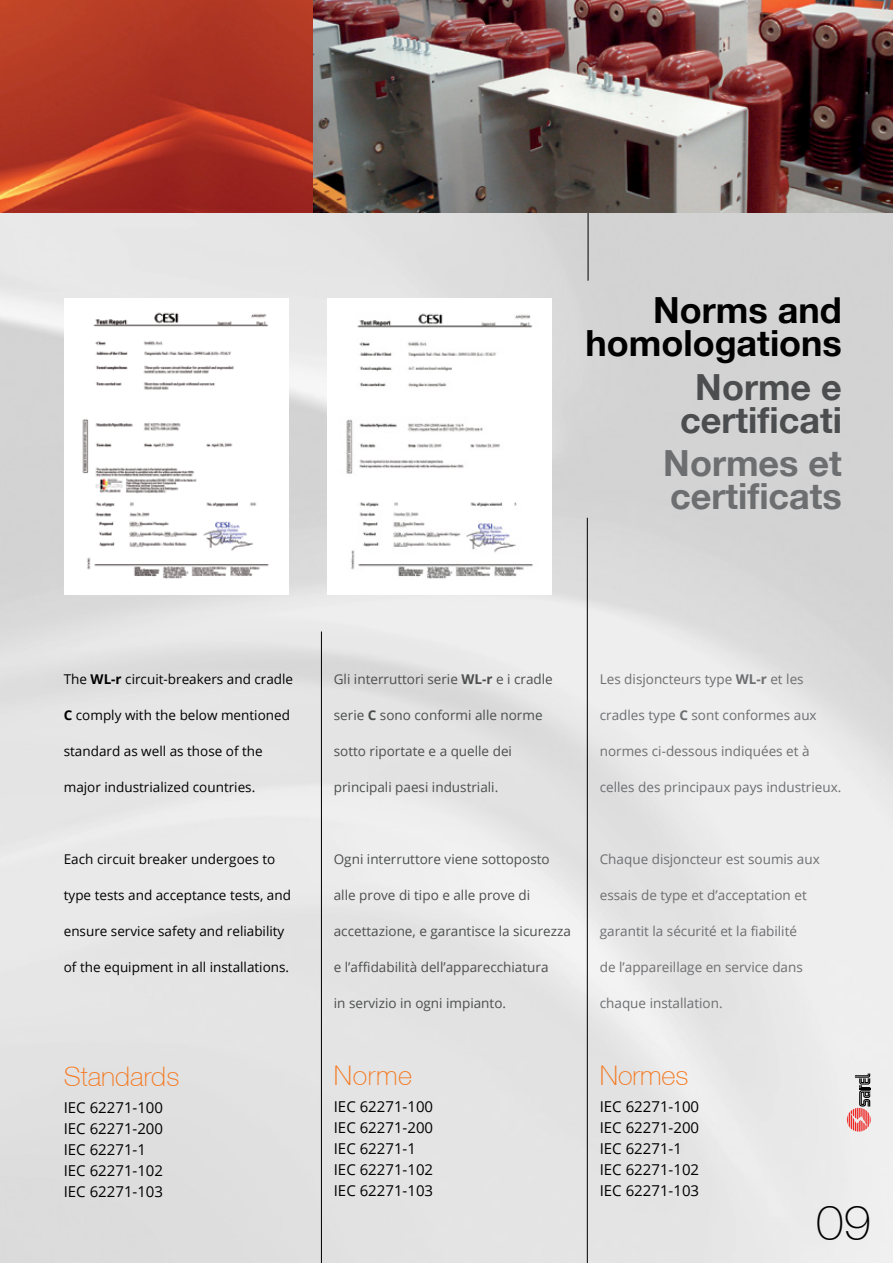
<style>
.page{position:relative;width:893px;height:1263px;background:#fff}
.page>*{position:absolute;margin:0;border:0;box-sizing:border-box;transform-origin:0 0}
.t1{font:100 49.5px "Helvetica 35";color:#000}
.t2{font:700 36px "Helvetica 75";color:#000}
.t3{font:700 36px "Helvetica 75";color:#6d6e70}
.t4{font:700 36px "Helvetica 75";color:#4c4d4e}
.t5{font:100 27px "Helvetica 35";color:#f4781f}
.t6{font:15px "Open Sans";color:#000}
.t7{font:13.5px "Open Sans";color:#4c4d4e}
.t8{font:13.5px "Open Sans";color:#6d6e70}
.t9{font:13.5px "Open Sans";color:#000}
.s1{font-weight:700}
</style>
<div class="page">
<img style="left:0;top:212px;width:893px;height:1051px">
<img style="left:0;top:0;width:893px;height:212px">
<svg style="left:847px;top:1073px;width:24px;height:58px"></svg>
<hr style="left:588px;top:205px;width:1px;height:76px;background:#000">
<hr style="left:321px;top:631px;width:1px;height:632px;background:#000">
<hr style="left:587px;top:518px;width:1px;height:745px;background:#000">
<div style="left:64px;top:298px;width:225px;height:296px;background:#fff"></div>
<img style="left:82px;top:312px;width:187px;height:267px">
<div style="left:327px;top:298px;width:225px;height:296px;background:#fff"></div>
<img style="left:346px;top:313px;width:187px;height:266px">
<p class="t2" style="left:653px;top:288px;width:190px">Norms and</p>
<p class="t2" style="left:585px;top:321px;width:258px">homologations</p>
<p class="t4" style="left:695px;top:364px;width:148px">Norme e</p>
<p class="t4" style="left:680px;top:397px;width:163px">certificati</p>
<p class="t3" style="left:663px;top:441px;width:180px">Normes et</p>
<p class="t3" style="left:670px;top:474px;width:173px">certificats</p>
<p class="t9" style="left:64px;top:670px;width:231px">The <span class="s1">WL-r</span> circuit-breakers and cradle</p>
<p class="t9" style="left:64px;top:706px;width:228px"><span class="s1">C</span> comply with the below mentioned</p>
<p class="t9" style="left:64px;top:742px;width:201px">standard as well as those of the</p>
<p class="t9" style="left:64px;top:778px;width:193px">major industrialized countries.</p>
<p class="t9" style="left:64px;top:850px;width:213px">Each circuit breaker undergoes to</p>
<p class="t9" style="left:64px;top:886px;width:229px">type tests and acceptance tests, and</p>
<p class="t9" style="left:64px;top:922px;width:222px">ensure service safety and reliability</p>
<p class="t9" style="left:64px;top:958px;width:227px">of the equipment in all installations.</p>
<p class="t5" style="left:64px;top:1061px;width:117px">Standards</p>
<p class="t6" style="left:64px;top:1098px;width:101px">IEC 62271-100</p>
<p class="t6" style="left:64px;top:1119px;width:101px">IEC 62271-200</p>
<p class="t6" style="left:64px;top:1140px;width:84px">IEC 62271-1</p>
<p class="t6" style="left:64px;top:1161px;width:101px">IEC 62271-102</p>
<p class="t6" style="left:64px;top:1182px;width:101px">IEC 62271-103</p>
<p class="t7" style="left:334px;top:670px;width:221px">Gli interruttori serie <span class="s1">WL-r</span> e i cradle</p>
<p class="t7" style="left:334px;top:706px;width:210px">serie <span class="s1">C</span> sono conformi alle norme</p>
<p class="t7" style="left:334px;top:742px;width:180px">sotto riportate e a quelle dei</p>
<p class="t7" style="left:334px;top:778px;width:166px">principali paesi industriali.</p>
<p class="t7" style="left:334px;top:850px;width:217px">Ogni interruttore viene sottoposto</p>
<p class="t7" style="left:334px;top:886px;width:198px">alle prove di tipo e alle prove di</p>
<p class="t7" style="left:334px;top:922px;width:239px">accettazione, e garantisce la sicurezza</p>
<p class="t7" style="left:334px;top:958px;width:216px">e l’affidabilità dell’apparecchiatura</p>
<p class="t7" style="left:334px;top:994px;width:174px">in servizio in ogni impianto.</p>
<p class="t5" style="left:334px;top:1060px;width:80px">Norme</p>
<p class="t6" style="left:334px;top:1096px;width:101px">IEC 62271-100</p>
<p class="t6" style="left:334px;top:1117px;width:101px">IEC 62271-200</p>
<p class="t6" style="left:334px;top:1138px;width:84px">IEC 62271-1</p>
<p class="t6" style="left:334px;top:1159px;width:101px">IEC 62271-102</p>
<p class="t6" style="left:334px;top:1180px;width:101px">IEC 62271-103</p>
<p class="t8" style="left:600px;top:670px;width:205px">Les disjoncteurs type <span class="s1">WL-r</span> et les</p>
<p class="t8" style="left:600px;top:706px;width:218px">cradles type <span class="s1">C</span> sont conformes aux</p>
<p class="t8" style="left:600px;top:742px;width:211px">normes ci-dessous indiquées et à</p>
<p class="t8" style="left:600px;top:778px;width:243px">celles des principaux pays industrieux.</p>
<p class="t8" style="left:600px;top:850px;width:221px">Chaque disjoncteur est soumis aux</p>
<p class="t8" style="left:600px;top:886px;width:208px">essais de type et d’acceptation et</p>
<p class="t8" style="left:600px;top:922px;width:199px">garantit la sécurité et la fiabilité</p>
<p class="t8" style="left:600px;top:958px;width:205px">de l’appareillage en service dans</p>
<p class="t8" style="left:600px;top:994px;width:124px">chaque installation.</p>
<p class="t5" style="left:600px;top:1060px;width:90px">Normes</p>
<p class="t6" style="left:600px;top:1096px;width:101px">IEC 62271-100</p>
<p class="t6" style="left:600px;top:1117px;width:101px">IEC 62271-200</p>
<p class="t6" style="left:600px;top:1138px;width:84px">IEC 62271-1</p>
<p class="t6" style="left:600px;top:1159px;width:101px">IEC 62271-102</p>
<p class="t6" style="left:600px;top:1180px;width:101px">IEC 62271-103</p>
<p class="t1" style="left:816px;top:1194px;width:57px">09</p>
</div>
